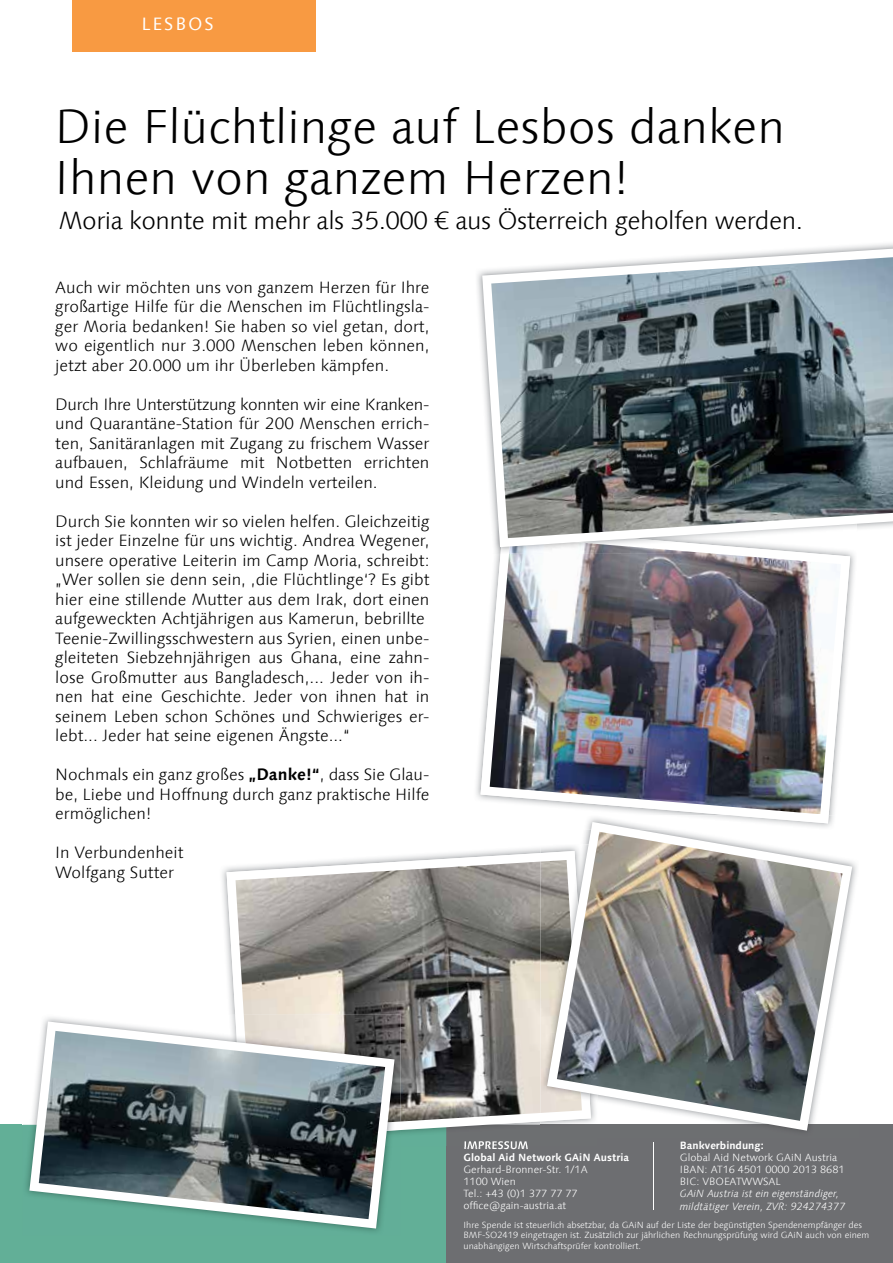
<style>
.page{position:relative;width:893px;height:1263px;background:#fff}
.page>*{position:absolute;margin:0;border:0;box-sizing:border-box;transform-origin:0 0}
.t1{font:300 48px/51px "Linotype Syntax Com";color:#000}
.t2{font:300 25.05px "Linotype Syntax Com";letter-spacing:-.02em;color:#000}
.t3{font:18px "Linotype Syntax Com";letter-spacing:.1em;color:#fff}
.t4{font:300 16.5px/19.5px "Linotype Syntax Com";color:#000;text-align:justify}
.t5{font:300 10.5px/12px "Linotype Syntax Com";color:#fff}
.t6{font:italic 300 10.5px/12.6px "Linotype Syntax Com";color:#fff}
.t7{font:700 10.5px/12px "Linotype Syntax Com";color:#fff}
.t8{font:300 9px/10.5px "Linotype Syntax Com";color:#fff}
.s1{font-weight:700}
</style>
<div class="page">
<div style="left:0;top:1125px;width:446px;height:138px;background:#62af97"></div>
<div style="left:446px;top:1125px;width:447px;height:138px;background:#6d6e71"></div>
<hr style="left:653px;top:1142px;width:1px;height:67px;background:#fff">
<svg style="left:480px;top:554px;width:370px;height:261px"></svg>
<img style="left:465px;top:1141px;width:63px;height:5px">
<svg style="left:227px;top:851px;width:313px;height:289px"></svg>
<img style="left:490px;top:554px;width:351px;height:260px">
<img style="left:236px;top:861px;width:304px;height:260px">
<img style="left:495px;top:547px;width:358px;height:7px">
<img style="left:500px;top:547px;width:320px;height:7px">
<img style="left:509px;top:547px;width:208px;height:7px">
<svg style="left:482px;top:249px;width:404px;height:298px"></svg>
<img style="left:491px;top:257px;width:402px;height:281px">
<img style="left:588px;top:815px;width:246px;height:7px">
<img style="left:730px;top:815px;width:99px;height:7px">
<img style="left:540px;top:861px;width:7px;height:252px">
<svg style="left:547px;top:822px;width:305px;height:309px"></svg>
<img style="left:557px;top:832px;width:285px;height:289px">
<div style="left:72px;top:0;width:244px;height:51px;background:#f89a42"></div>
<img style="left:23px;top:1015px;width:212px;height:110px">
<img style="left:244px;top:1015px;width:157px;height:116px">
<svg style="left:29px;top:1021px;width:366px;height:207px"></svg>
<img style="left:39px;top:1031px;width:346px;height:188px">
<p class="t3" style="left:141px;top:13px;width:74px">LESBOS</p>
<h1 class="t1" style="left:55px;top:101px;width:732px">Die Flüchtlinge auf Lesbos danken<br>Ihnen von ganzem Herzen!</h1>
<h2 class="t2" style="left:59px;top:205px;width:746px">Moria konnte mit mehr als 35.000 € aus Österreich geholfen werden.</h2>
<p class="t4" style="left:55px;top:277px;width:376px">Auch wir möchten uns von ganzem Herzen für Ihre großartige Hilfe für die Menschen im Flüchtlingsla&shy;ger Moria bedanken! Sie haben so viel getan, dort, wo eigentlich nur 3.000 Menschen leben können, jetzt aber 20.000 um ihr Überleben kämpfen.</p>
<p class="t4" style="left:55px;top:394px;width:376px">Durch Ihre Unterstützung konnten wir eine Kranken&shy;und Quarantäne-Station für 200 Menschen errich&shy;ten, Sanitäranlagen mit Zugang zu frischem Wasser aufbauen, Schlafräume mit Notbetten errichten und Essen, Kleidung und Windeln verteilen.</p>
<p class="t4" style="left:55px;top:511px;width:376px;text-align:left">Durch Sie konnten wir so vielen helfen. Gleichzeitig ist jeder Einzelne für uns wichtig. Andrea Wegener, unsere operative Leiterin im Camp Moria, schreibt: „Wer sollen sie denn sein, ‚die Flüchtlinge‘? Es gibt hier eine stillende Mutter aus dem Irak, dort einen aufgeweckten Achtjährigen aus Kamerun, bebrillte Teenie-Zwillingsschwestern aus Syrien, einen unbe&shy;gleiteten Siebzehnjährigen aus Ghana, eine zahn&shy;lose Großmutter aus Bangladesch,... Jeder von ih&shy;nen hat eine Geschichte. Jeder von ihnen hat in seinem Leben schon Schönes und Schwieriges er&shy;lebt... Jeder hat seine eigenen Ängste...“</p>
<p class="t4" style="left:55px;top:765px;width:376px">Nochmals ein ganz großes <span class="s1">„Danke!“</span>, dass Sie Glau&shy;be, Liebe und Hoffnung durch ganz praktische Hilfe ermöglichen!</p>
<p class="t4" style="left:55px;top:843px;width:130px">In Verbundenheit<br>Wolfgang Sutter</p>
<p class="t7" style="left:680px;top:1139px;width:85px">Bankverbindung:</p>
<p class="t5" style="left:680px;top:1151px;width:166px">Global Aid Network GAiN Austria<br>IBAN: AT16 4501 0000 2013 8681<br>BIC: VBOEATWWSAL</p>
<p class="t6" style="left:680px;top:1187px;width:167px">GAiN Austria ist ein eigenständiger, mildtätiger Verein, ZVR: 924274377</p>
<p class="t7" style="left:463px;top:1139px;width:167px">IMPRESSUM<br>Global Aid Network GAiN Austria</p>
<p class="t5" style="left:463px;top:1163px;width:126px">Gerhard-Bronner-Str. 1/1A<br>1100 Wien<br>Tel.: +43 (0)1 377 77 77 office@gain-austria.at</p>
<p class="t8" style="left:463px;top:1219px;width:407px">Ihre Spende ist steuerlich absetzbar, da GAiN auf der Liste der begünstigten Spendenempfänger des<br>BMF-SO2419 eingetragen ist. Zusätzlich zur jährlichen Rechnungsprüfung wird GAiN auch von einem unabhängigen Wirtschaftsprüfer kontrolliert.</p>
</div>
